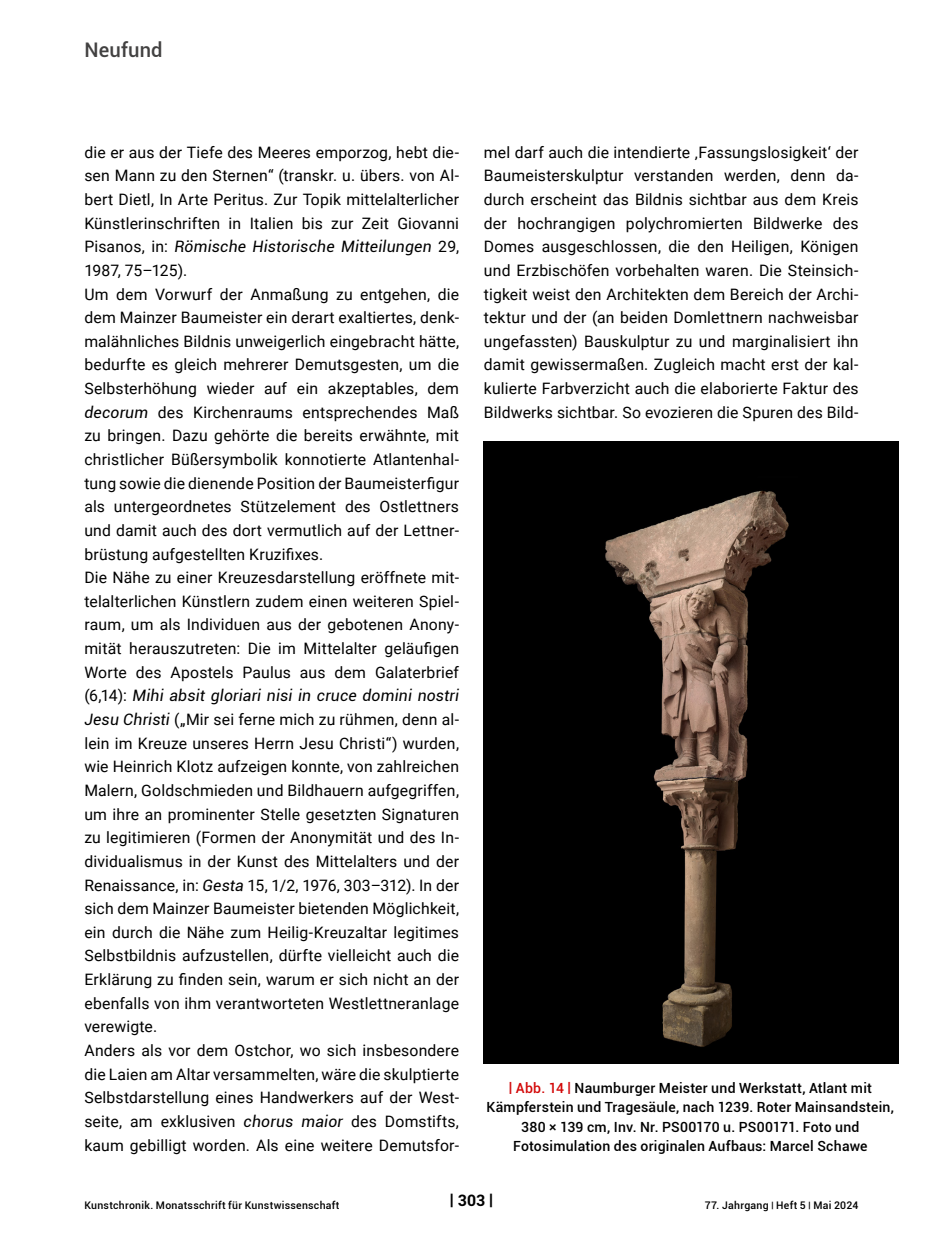
<style>
.page{position:relative;width:943px;height:1241px;background:#fff}
.page>*{position:absolute;margin:0;border:0;box-sizing:border-box;transform-origin:0 0}
.t1{font:500 20.12px "Roboto";letter-spacing:.01em;color:#424141}
.Fließtext{font:15.75px/23.6px "Roboto";letter-spacing:.01em;color:#000;text-align:justify}
.t2{font:700 15.75px "Roboto";color:#000}
.t3{font:500 14px/19.2px "Roboto";letter-spacing:.015em;color:#000;text-align:center}
.t4{font:500 10.5px "Roboto";letter-spacing:.025em;color:#000}
.s1{font-style:italic}
.s2{font-weight:700;color:#d31216}
.s3{color:#d30909}
.s4{font-size:8.75px}
</style>
<div class="page">
<img style="left:484px;top:441px;width:414px;height:621px">
<p class="t1" style="left:84px;top:36px;width:80px">Neufund</p>
<p class="Fließtext" style="left:84px;top:140px;width:376px">die er aus der Tiefe des Meeres emporzog, hebt die&shy;sen Mann zu den Sternen“ (transkr. u. übers. von Al&shy;bert Dietl, In Arte Peritus. Zur Topik mittelalterlicher Künstlerinschriften in Italien bis zur Zeit Giovanni Pisanos, in: <span class="s1">Römische Historische Mitteilungen</span> 29, 1987, 75–125).</p>
<p class="Fließtext" style="left:84px;top:281px;width:376px">Um dem Vorwurf der Anmaßung zu entgehen, die dem Mainzer Baumeister ein derart exaltiertes, denk&shy;malähnliches Bildnis unweigerlich eingebracht hätte, bedurfte es gleich mehrerer Demutsgesten, um die Selbsterhöhung wieder auf ein akzeptables, dem <span class="s1">decorum</span> des Kirchenraums entsprechendes Maß zu bringen. Dazu gehörte die bereits erwähnte, mit christlicher Büßersymbolik konnotierte Atlantenhal&shy;tung sowie die dienende Position der Baumeisterfigur als untergeordnetes Stützelement des Ostlettners und damit auch des dort vermutlich auf der Lettner&shy;brüstung aufgestellten Kruzifixes.</p>
<p class="Fließtext" style="left:84px;top:565px;width:376px">Die Nähe zu einer Kreuzesdarstellung eröffnete mit&shy;telalterlichen Künstlern zudem einen weiteren Spiel&shy;raum, um als Individuen aus der gebotenen Anony&shy;mität herauszutreten: Die im Mittelalter geläufigen Worte des Apostels Paulus aus dem Galaterbrief (6,14): <span class="s1">Mihi absit gloriari nisi in cruce domini nostri Jesu Christi</span> („Mir sei ferne mich zu rühmen, denn al&shy;lein im Kreuze unseres Herrn Jesu Christi“) wurden, wie Heinrich Klotz aufzeigen konnte, von zahlreichen Malern, Goldschmieden und Bildhauern aufgegriffen, um ihre an prominenter Stelle gesetzten Signaturen zu legitimieren (Formen der Anonymität und des In&shy;dividualismus in der Kunst des Mittelalters und der Renaissance, in: <span class="s1">Gesta</span> 15, 1/2, 1976, 303–312). In der sich dem Mainzer Baumeister bietenden Möglichkeit, ein durch die Nähe zum Heilig-Kreuzaltar legitimes Selbstbildnis aufzustellen, dürfte vielleicht auch die Erklärung zu finden sein, warum er sich nicht an der ebenfalls von ihm verantworteten Westlettneranlage verewigte.</p>
<p class="Fließtext" style="left:84px;top:1037px;width:376px">Anders als vor dem Ostchor, wo sich insbesondere die Laien am Altar versammelten, wäre die skulptierte Selbstdarstellung eines Handwerkers auf der West&shy;seite, am exklusiven <span class="s1">chorus maior</span> des Domstifts, kaum gebilligt worden. Als eine weitere Demutsfor-</p>
<p class="Fließtext" style="left:484px;top:140px;width:376px">mel darf auch die intendierte ‚Fassungslosigkeit‘ der Baumeisterskulptur verstanden werden, denn da&shy;durch erscheint das Bildnis sichtbar aus dem Kreis der hochrangigen polychromierten Bildwerke des Domes ausgeschlossen, die den Heiligen, Königen und Erzbischöfen vorbehalten waren. Die Steinsich&shy;tigkeit weist den Architekten dem Bereich der Archi&shy;tektur und der (an beiden Domlettnern nachweisbar ungefassten) Bauskulptur zu und marginalisiert ihn damit gewissermaßen. Zugleich macht erst der kal&shy;kulierte Farbverzicht auch die elaborierte Faktur des Bildwerks sichtbar. So evozieren die Spuren des Bild-</p>
<p class="t3" style="left:486px;top:1077px;width:409px"><span class="s2">|</span> <span class="s3">Abb. 14</span> <span class="s2">|</span> Naumburger Meister und Werkstatt, Atlant mit Kämpferstein und Tragesäule, nach 1239. Roter Mainsandstein, 380 × 139 cm, Inv. Nr. PS00170 u. PS00171. Foto und Fotosimulation des originalen Aufbaus: Marcel Schawe</p>
<p class="t4" style="left:84px;top:1197px;width:257px">Kunstchronik. Monatsschrift für Kunstwissenschaft</p>
<p class="t2" style="left:450px;top:1189px;width:45px">| 303 |</p>
<p class="t4" style="left:704px;top:1197px;width:155px">77. Jahrgang <span class="s4">|</span> Heft 5 <span class="s4">|</span> Mai 2024</p>
</div>
